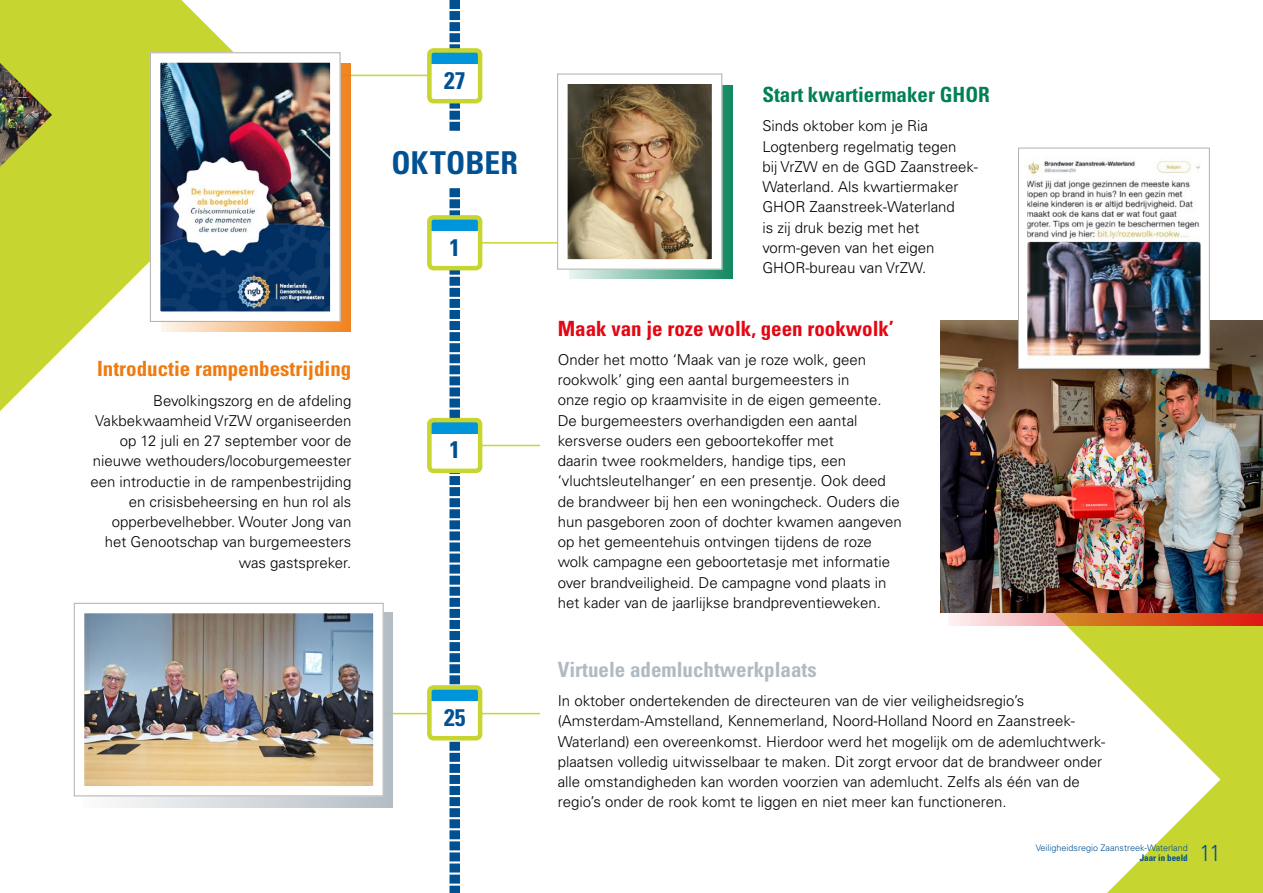
<style>
.page{position:relative;width:1263px;height:893px;background:#fff}
.page>*{position:absolute;margin:0;border:0;box-sizing:border-box;transform-origin:0 0}
.t1{font:700 condensed 31.5px "Univers LT Std";letter-spacing:.005em;color:#005092}
.t2{font:700 condensed 24px "Univers LT Std";color:#005092}
.t3{font:300 condensed 22.95px "Univers LT Std";color:#005092}
.t4{font:700 condensed 21px "Univers LT Std";color:#e30613}
.t5{font:700 condensed 21px "Univers LT Std";color:#ef7b10}
.t6{font:700 condensed 21px "Univers LT Std";color:#b1bac2}
.t7{font:700 condensed 21px "Univers LT Std";color:#008054}
.t8{font:300 15px/20.2px "Univers LT Std";color:#000}
.t9{font:300 9px "Univers LT Std";color:#005092}
.t10{font:700 condensed 9px "Univers LT Std";color:#005092}
</style>
<div class="page">
<svg style="left:0;top:0;width:234px;height:411px;fill:#c7d530"></svg>
<svg style="left:1042px;top:625px;width:221px;height:268px"></svg>
<svg style="left:948px;top:612px;width:315px;height:13px;background:#d97658"></svg>
<hr style="left:471px;top:242px;width:238px;height:2px;background:#c7d530">
<svg style="left:449px;top:0;width:11px;height:893px;background:#3977a9"></svg>
<hr style="left:473px;top:445px;width:67px;height:1px;background:#c7d530">
<hr style="left:338px;top:713px;width:202px;height:1px;background:#c7d530">
<div style="left:83px;top:612px;width:310px;height:196px;background:linear-gradient(to right,#fbfbfc,#b4bdc4)"></div>
<div style="left:371px;top:132px;width:168px;height:56px;background:#fff"></div>
<hr style="left:338px;top:75px;width:116px;height:1px;background:#c7d530">
<div style="left:162px;top:63px;width:189px;height:269px;background:linear-gradient(to right,#fdf5ee,#f0831f)"></div>
<img style="left:149px;top:52px;width:192px;height:270px">
<img style="left:73px;top:602px;width:311px;height:195px">
<div style="left:569px;top:85px;width:163px;height:193px;background:linear-gradient(to right,#ebf5f1,#148961)"></div>
<img style="left:557px;top:73px;width:166px;height:197px">
<img style="left:940px;top:321px;width:323px;height:291px">
<img style="left:1017px;top:147px;width:193px;height:222px">
<div style="left:429px;top:50px;width:51px;height:51px;background:#fff;border-radius:4px"></div>
<div style="left:431px;top:50px;width:47px;height:13px;background:#0095db"></div>
<div style="left:427px;top:48px;width:55px;height:55px;border:4px solid #c7d530;border-radius:4px"></div>
<div style="left:429px;top:217px;width:51px;height:51px;background:#fff;border-radius:4px"></div>
<div style="left:431px;top:217px;width:47px;height:13px;background:#0095db"></div>
<div style="left:427px;top:215px;width:55px;height:55px;border:4px solid #c7d530;border-radius:4px"></div>
<div style="left:429px;top:420px;width:51px;height:51px;background:#fff;border-radius:4px"></div>
<div style="left:431px;top:420px;width:47px;height:13px;background:#0095db"></div>
<div style="left:427px;top:418px;width:55px;height:55px;border:4px solid #c7d530;border-radius:4px"></div>
<div style="left:429px;top:687px;width:51px;height:51px;background:#fff;border-radius:4px"></div>
<div style="left:431px;top:687px;width:47px;height:13px;background:#0095db"></div>
<div style="left:427px;top:685px;width:55px;height:55px;border:4px solid #c7d530;border-radius:4px"></div>
<h3 class="t5" style="left:97px;top:356px;width:256px">Introductie rampenbestrijding</h3>
<p class="t8" style="left:90px;top:390px;width:262px;text-align:right">Bevolkingszorg en de afdeling Vakbekwaamheid VrZW organiseerden op 12 juli en 27 september voor de nieuwe wethouders/locoburgemeester een introductie in de rampenbestrijding en crisisbeheersing en hun rol als opperbevelhebber. Wouter Jong van het Genootschap van burgemeesters was gastspreker.</p>
<h2 class="t2" style="left:444px;top:65px;width:23px">27</h2>
<h1 class="t1" style="left:392px;top:144px;width:128px">OKTOBER</h1>
<h2 class="t2" style="left:450px;top:232px;width:12px">1</h2>
<h2 class="t2" style="left:450px;top:435px;width:12px">1</h2>
<h2 class="t2" style="left:444px;top:702px;width:23px">25</h2>
<h3 class="t7" style="left:762px;top:82px;width:229px">Start kwartiermaker GHOR</h3>
<p class="t8" style="left:762px;top:116px;width:217px">Sinds oktober kom je Ria<br>Logtenberg regelmatig tegen<br>bij VrZW en de GGD Zaanstreek-<br>Waterland. Als kwartiermaker<br>GHOR Zaanstreek-Waterland<br>is zij druk bezig met het vorm-geven van het eigen<br>GHOR-bureau van VrZW.</p>
<h3 class="t4" style="left:558px;top:315px;width:337px">Maak van je roze wolk, geen rookwolk’</h3>
<p class="t8" style="left:558px;top:349px;width:346px">Onder het motto ‘Maak van je roze wolk, geen rookwolk’ ging een aantal burgemeesters in<br>onze regio op kraamvisite in de eigen gemeente.<br>De burgemeesters overhandigden een aantal kersverse ouders een geboortekoffer met<br>daarin twee rookmelders, handige tips, een ‘vluchtsleutelhanger’ en een presentje. Ook deed de brandweer bij hen een woningcheck. Ouders die hun pasgeboren zoon of dochter kwamen aangeven op het gemeentehuis ontvingen tijdens de roze wolk campagne een geboortetasje met informatie over brandveiligheid. De campagne vond plaats in het kader van de jaarlijkse brandpreventieweken.</p>
<h3 class="t6" style="left:558px;top:656px;width:261px">Virtuele ademluchtwerkplaats</h3>
<p class="t8" style="left:558px;top:691px;width:549px">In oktober ondertekenden de directeuren van de vier veiligheidsregio’s (Amsterdam-Amstelland, Kennemerland, Noord-Holland Noord en Zaanstreek-Waterland) een overeenkomst. Hierdoor werd het mogelijk om de ademluchtwerk&shy;plaatsen volledig uitwisselbaar te maken. Dit zorgt ervoor dat de brandweer onder alle omstandigheden kan worden voorzien van ademlucht. Zelfs als één van de regio’s onder de rook komt te liggen en niet meer kan functioneren.</p>
<p class="t9" style="left:1036px;top:842px;width:153px">Veiligheidsregio Zaanstreek-Waterland</p>
<p class="t10" style="left:1140px;top:852px;width:49px">Jaar in beeld</p>
<h3 class="t3" style="left:1200px;top:839px;width:22px">11</h3>
</div>
